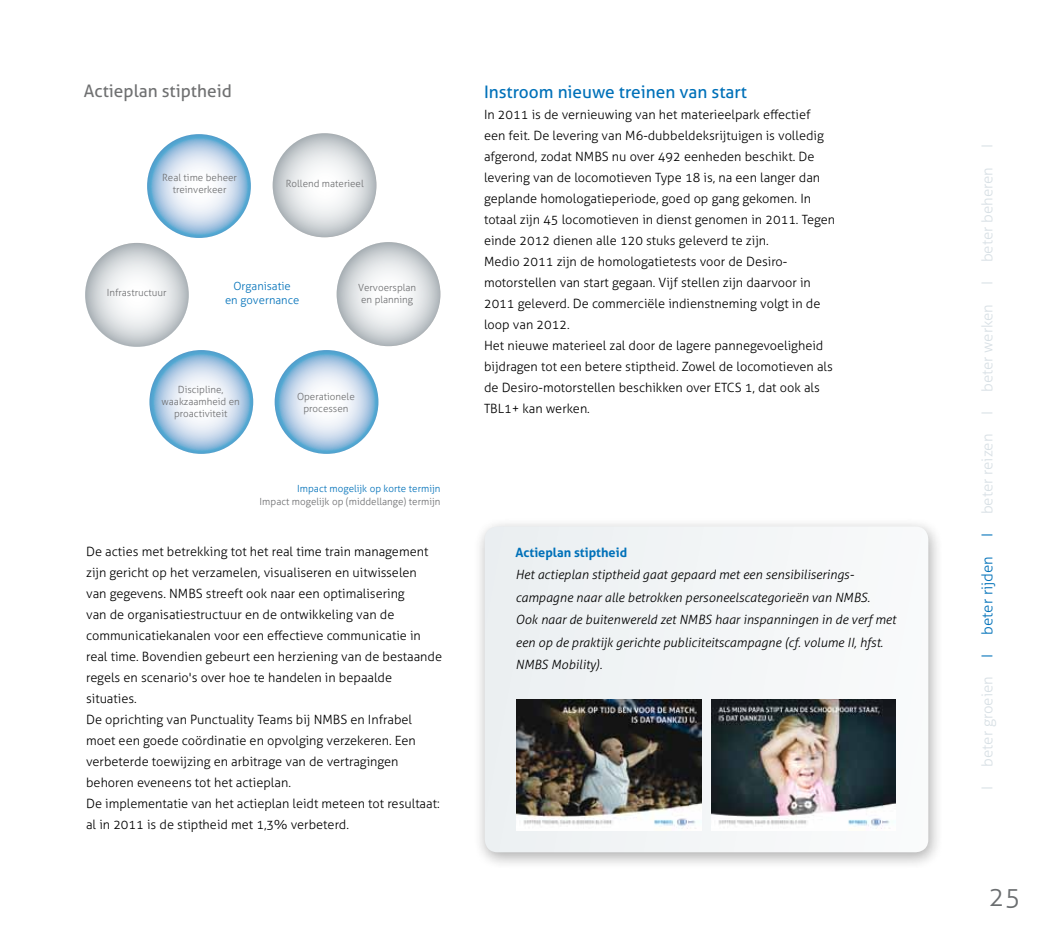
<style>
.page{position:relative;width:1063px;height:936px;background:#fff}
.page>*{position:absolute;margin:0;border:0;box-sizing:border-box;transform-origin:0 0}
.t1{font:300 26.25px "Aller";color:#6b6e70}
.t2{font:17.25px "Aller";color:#0071b9}
.t3{font:17.25px "Aller";color:#707172}
.t4{font:300 15px "Aller";color:#d8e0e5}
.t5{font:300 15px "Aller";color:#0071b9}
.t6{font:300 12.75px/21px "Aller";color:#000}
.t7{font:italic 300 12.75px/22.5px "Aller";color:#000}
.t8{font:700 12.75px "Aller";color:#0071b9}
.t9{font:300 11.25px/13.5px "Aller";color:#0071b9;text-align:center}
.t10{font:300 9.9px/11.9px "Aller";color:#6d6e70;text-align:center}
.t11{font:300 9.9px "Aller";color:#0071b9}
.s1{color:#0071b9}
</style>
<div class="page">
<div style="left:472px;top:516px;width:472px;height:354px;background:#000;opacity:.5"></div>
<div style="left:485px;top:526px;width:443px;height:326px;background:#f2f5f7;border-radius:13px"></div>
<svg style="left:273px;top:133px;width:103px;height:104px"></svg>
<svg style="left:275px;top:350px;width:103px;height:104px"></svg>
<svg style="left:149px;top:350px;width:104px;height:104px"></svg>
<svg style="left:147px;top:134px;width:104px;height:104px"></svg>
<svg style="left:85px;top:243px;width:104px;height:104px"></svg>
<svg style="left:337px;top:242px;width:103px;height:104px"></svg>
<img style="left:517px;top:699px;width:185px;height:131px">
<img style="left:711px;top:699px;width:185px;height:131px">
<h2 class="t3" style="left:84px;top:80px;width:149px">Actieplan stiptheid</h2>
<p class="t10" style="left:162px;top:172px;width:76px">Real time beheer treinverkeer</p>
<p class="t10" style="left:286px;top:178px;width:80px">Rollend materieel</p>
<p class="t10" style="left:107px;top:286px;width:61px">Infrastructuur</p>
<p class="t9" style="left:225px;top:279px;width:76px">Organisatie<br>en governance</p>
<p class="t10" style="left:358px;top:281px;width:60px">Vervoersplan en planning</p>
<p class="t10" style="left:162px;top:384px;width:80px">Discipline, waakzaamheid en proactiviteit</p>
<p class="t10" style="left:297px;top:391px;width:59px">Operationele processen</p>
<p class="t11" style="left:297px;top:482px;width:145px">Impact mogelijk op korte termijn</p>
<p class="t10" style="left:260px;top:495px;width:182px">Impact mogelijk op (middellange) termijn</p>
<p class="t6" style="left:86px;top:541px;width:358px">De acties met betrekking tot het real time train management zijn gericht op het verzamelen, visualiseren en uitwisselen<br>van gegevens. NMBS streeft ook naar een optimalisering<br>van de organisatiestructuur en de ontwikkeling van de communicatiekanalen voor een effectieve communicatie in real time. Bovendien gebeurt een herziening van de bestaande regels en scenario's over hoe te handelen in bepaalde situaties.<br>De oprichting van Punctuality Teams bij NMBS en Infrabel moet een goede coördinatie en opvolging verzekeren. Een verbeterde toewijzing en arbitrage van de vertragingen behoren eveneens tot het actieplan.<br>De implementatie van het actieplan leidt meteen tot resultaat: al in 2011 is de stiptheid met 1,3% verbeterd.</p>
<h2 class="t2" style="left:484px;top:81px;width:265px">Instroom nieuwe treinen van start</h2>
<p class="t6" style="left:484px;top:104px;width:353px">In 2011 is de vernieuwing van het materieelpark effectief<br>een feit. De levering van M6-dubbeldeksrijtuigen is volledig afgerond, zodat NMBS nu over 492 eenheden beschikt. De levering van de locomotieven Type 18 is, na een langer dan geplande homologatieperiode, goed op gang gekomen. In totaal zijn 45 locomotieven in dienst genomen in 2011. Tegen einde 2012 dienen alle 120 stuks geleverd te zijn.<br>Medio 2011 zijn de homologatietests voor de Desiro&shy;motorstellen van start gegaan. Vijf stellen zijn daarvoor in 2011 geleverd. De commerciële indienstneming volgt in de loop van 2012.<br>Het nieuwe materieel zal door de lagere pannegevoeligheid bijdragen tot een betere stiptheid. Zowel de locomotieven als de Desiro-motorstellen beschikken over ETCS 1, dat ook als TBL1+ kan werken.</p>
<p class="t8" style="left:515px;top:544px;width:113px">Actieplan stiptheid</p>
<p class="t7" style="left:515px;top:563px;width:382px">Het actieplan stiptheid gaat gepaard met een sensibiliserings&shy;campagne naar alle betrokken personeelscategorieën van NMBS.<br>Ook naar de buitenwereld zet NMBS haar inspanningen in de verf met een op de praktijk gerichte publiciteitscampagne (cf. volume II, hfst.<br>NMBS Mobility).</p>
<p class="t4" style="left:978px;top:285px;width:143px;rotate:-90deg">I beter beheren I</p>
<p class="t4" style="left:978px;top:415px;width:113px;rotate:-90deg">I beter werken</p>
<p class="t4" style="left:978px;top:537px;width:105px;rotate:-90deg"><span class="s1">I</span> beter reizen</p>
<p class="t5" style="left:978px;top:634px;width:80px;rotate:-90deg">beter rijden</p>
<p class="t5" style="left:978px;top:657px;width:6px;rotate:-90deg">I</p>
<p class="t4" style="left:978px;top:766px;width:92px;rotate:-90deg">beter groeien</p>
<p class="t4" style="left:978px;top:789px;width:6px;rotate:-90deg">I</p>
<h1 class="t1" style="left:989px;top:881px;width:33px">25</h1>
</div>
